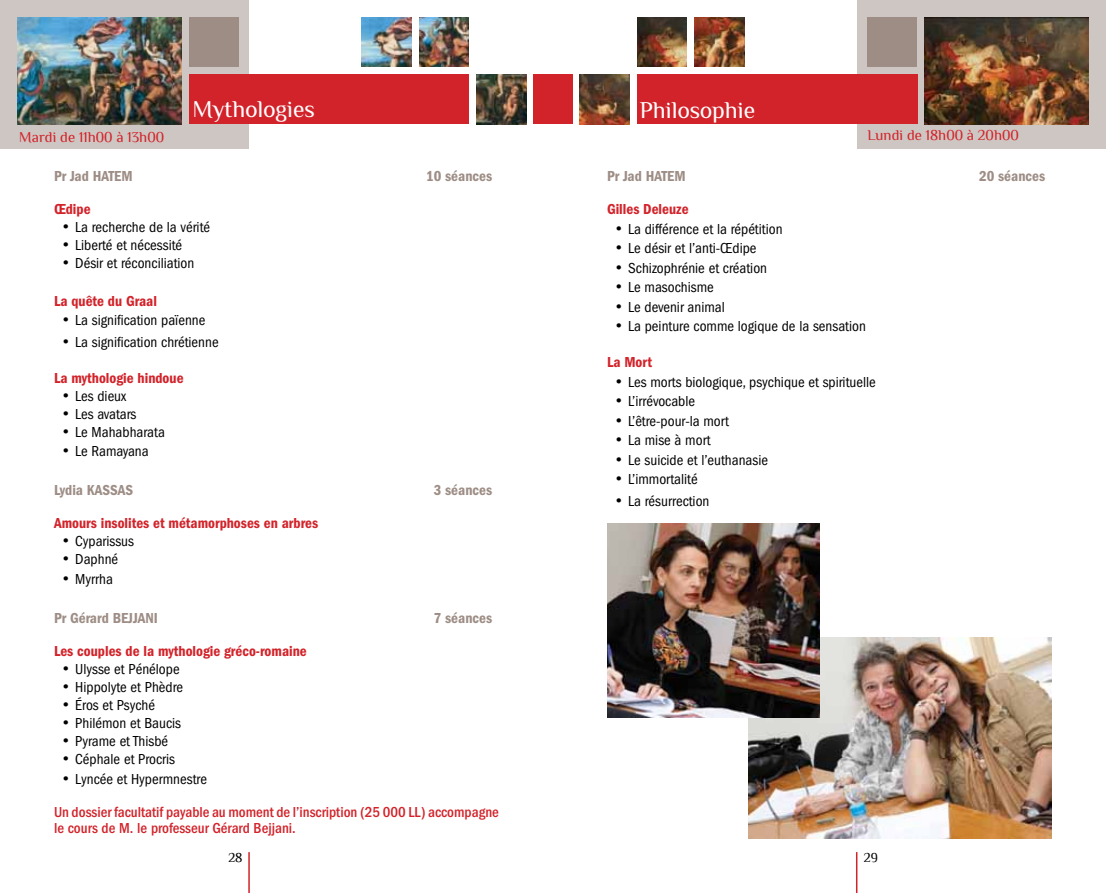
<style>
.page{position:relative;width:1106px;height:893px;background:#fff}
.page>*{position:absolute;margin:0;border:0;box-sizing:border-box;transform-origin:0 0}
.t1{font:24px "Philosopher";color:#fff}
.t2{font:condensed 15px "Franklin Gothic";color:#000}
.t3{font:600 condensed 15px "Franklin Gothic";color:#d2232a}
.t4{font:500 condensed 15px/16.5px "Franklin Gothic";color:#d2232a}
.t5{font:600 condensed 15px "Franklin Gothic";color:#9d8d85}
.t6{font:15px "Philosopher";color:#d2232a}
.t7{font:13.5px "Philosopher";color:#000}
</style>
<div class="page">
<div style="left:0;top:0;width:249px;height:149px;background:#cec6c2"></div>
<div style="left:189px;top:74px;width:280px;height:50px;background:#d2232a"></div>
<div style="left:534px;top:74px;width:19px;height:50px;background:#d2232a"></div>
<hr style="left:248px;top:852px;width:2px;height:41px;background:#d2232a">
<div style="left:553px;top:74px;width:19px;height:50px;background:#d2232a"></div>
<div style="left:857px;top:0;width:249px;height:149px;background:#cec6c2"></div>
<div style="left:637px;top:74px;width:280px;height:50px;background:#d2232a"></div>
<hr style="left:856px;top:852px;width:1px;height:41px;background:#d2232a">
<img style="left:694px;top:17px;width:50px;height:50px">
<img style="left:637px;top:17px;width:50px;height:50px">
<img style="left:579px;top:74px;width:50px;height:50px">
<img style="left:476px;top:74px;width:50px;height:50px">
<img style="left:419px;top:17px;width:50px;height:50px">
<img style="left:361px;top:17px;width:50px;height:50px">
<img style="left:924px;top:17px;width:164px;height:107px">
<div style="left:867px;top:17px;width:50px;height:50px;background:#9d8d85"></div>
<div style="left:189px;top:17px;width:50px;height:50px;background:#9d8d85"></div>
<img style="left:18px;top:17px;width:164px;height:107px">
<img style="left:749px;top:637px;width:303px;height:202px">
<img style="left:607px;top:523px;width:212px;height:195px">
<h1 class="t1" style="left:192px;top:96px;width:124px">Mythologies</h1>
<h1 class="t1" style="left:639px;top:97px;width:117px">Philosophie</h1>
<p class="t6" style="left:19px;top:129px;width:147px">Mardi de 11h00 à 13h00</p>
<p class="t5" style="left:54px;top:168px;width:80px">Pr Jad HATEM</p>
<p class="t5" style="left:426px;top:168px;width:68px">10 séances</p>
<p class="t3" style="left:54px;top:201px;width:38px">Œdipe</p>
<p class="t2" style="left:63px;top:219px;width:149px">• La recherche de la vérité</p>
<p class="t2" style="left:63px;top:237px;width:121px">• Liberté et nécessité</p>
<p class="t2" style="left:63px;top:255px;width:133px">• Désir et réconciliation</p>
<p class="t3" style="left:54px;top:292px;width:104px">La quête du Graal</p>
<p class="t2" style="left:63px;top:312px;width:144px">• La signification païenne</p>
<p class="t2" style="left:63px;top:334px;width:158px">• La signification chrétienne</p>
<p class="t3" style="left:54px;top:369px;width:131px">La mythologie hindoue</p>
<p class="t2" style="left:63px;top:388px;width:65px">• Les dieux</p>
<p class="t2" style="left:63px;top:406px;width:75px">• Les avatars</p>
<p class="t2" style="left:63px;top:424px;width:104px">• Le Mahabharata</p>
<p class="t2" style="left:63px;top:443px;width:88px">• Le Ramayana</p>
<p class="t5" style="left:54px;top:482px;width:81px">Lydia KASSAS</p>
<p class="t5" style="left:433px;top:482px;width:60px">3 séances</p>
<p class="t3" style="left:54px;top:515px;width:266px">Amours insolites et métamorphoses en arbres</p>
<p class="t2" style="left:63px;top:533px;width:73px">• Cyparissus</p>
<p class="t2" style="left:63px;top:551px;width:57px">• Daphné</p>
<p class="t2" style="left:63px;top:571px;width:52px">• Myrrha</p>
<p class="t5" style="left:54px;top:609px;width:105px">Pr Gérard BEJJANI</p>
<p class="t5" style="left:433px;top:609px;width:60px">7 séances</p>
<p class="t3" style="left:54px;top:642px;width:254px">Les couples de la mythologie gréco-romaine</p>
<p class="t2" style="left:63px;top:661px;width:119px">• Ulysse et Pénélope</p>
<p class="t2" style="left:63px;top:679px;width:122px">• Hippolyte et Phèdre</p>
<p class="t2" style="left:63px;top:697px;width:94px">• Éros et Psyché</p>
<p class="t2" style="left:63px;top:715px;width:120px">• Philémon et Baucis</p>
<p class="t2" style="left:63px;top:733px;width:107px">• Pyrame et Thisbé</p>
<p class="t2" style="left:63px;top:751px;width:114px">• Céphale et Procris</p>
<p class="t2" style="left:63px;top:770px;width:146px">• Lyncée et Hypermnestre</p>
<p class="t4" style="left:54px;top:803px;width:446px">Un dossier facultatif payable au moment de l’inscription (25 000 LL) accompagne le cours de M. le professeur Gérard Bejjani.</p>
<p class="t6" style="left:867px;top:127px;width:153px">Lundi de 18h00 à 20h00</p>
<p class="t5" style="left:607px;top:168px;width:80px">Pr Jad HATEM</p>
<p class="t5" style="left:979px;top:168px;width:68px">20 séances</p>
<p class="t3" style="left:607px;top:201px;width:83px">Gilles Deleuze</p>
<p class="t2" style="left:615px;top:220px;width:168px">• La différence et la répétition</p>
<p class="t2" style="left:615px;top:240px;width:143px">• Le désir et l’anti-Œdipe</p>
<p class="t2" style="left:615px;top:259px;width:153px">• Schizophrénie et création</p>
<p class="t2" style="left:615px;top:279px;width:100px">• Le masochisme</p>
<p class="t2" style="left:615px;top:298px;width:111px">• Le devenir animal</p>
<p class="t2" style="left:615px;top:318px;width:252px">• La peinture comme logique de la sensation</p>
<p class="t3" style="left:607px;top:354px;width:47px">La Mort</p>
<p class="t2" style="left:615px;top:373px;width:262px">• Les morts biologique, psychique et spirituelle</p>
<p class="t2" style="left:615px;top:393px;width:81px">• L’irrévocable</p>
<p class="t2" style="left:615px;top:412px;width:115px">• L’être-pour-la mort</p>
<p class="t2" style="left:615px;top:432px;width:97px">• La mise à mort</p>
<p class="t2" style="left:615px;top:451px;width:154px">• Le suicide et l’euthanasie</p>
<p class="t2" style="left:615px;top:471px;width:84px">• L’immortalité</p>
<p class="t2" style="left:615px;top:493px;width:95px">• La résurrection</p>
<p class="t7" style="left:228px;top:850px;width:16px">28</p>
<p class="t7" style="left:864px;top:850px;width:15px">29</p>
</div>
